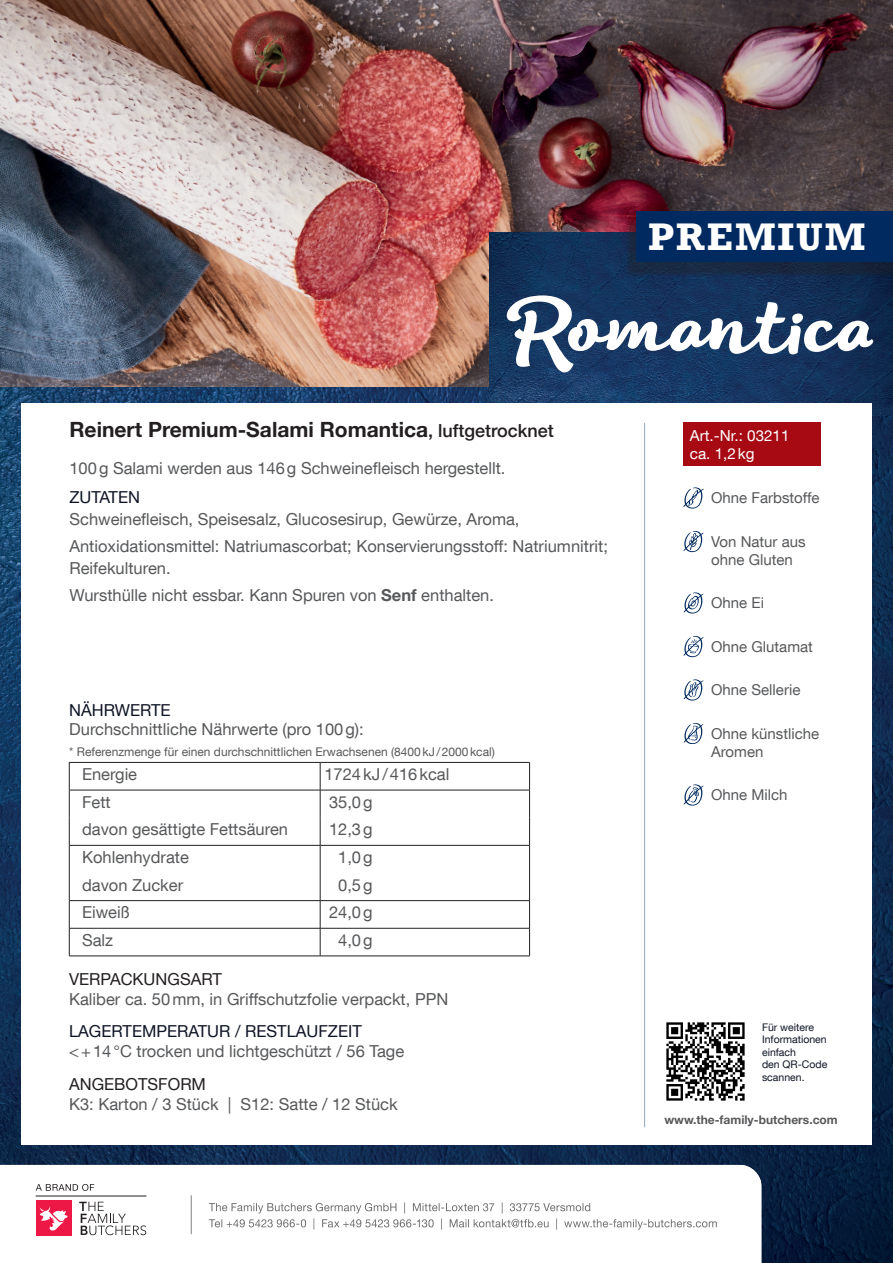
<style>
.page{position:relative;width:893px;height:1263px;background:#fff}
.page>*{position:absolute;margin:0;border:0;box-sizing:border-box;transform-origin:0 0}
.t1{font:italic 700 72px "Lifehack";color:#fff}
.t2{font:700 36.15px "Rockwell";letter-spacing:.06em;color:#fff}
.t3{font:700 21px "Helvetica Neue";color:#231f20}
.Zutaten{font:16.5px/19.8px "Helvetica Neue LT Com";color:#57585a}
.t4{font:15.3px/18.3px "Helvetica Neue LT Com";color:#fff}
.t5{font:15px/18px "Helvetica Neue LT Com";color:#57585a}
.t6{font:12px "Helvetica Neue LT Com";color:#57585a}
.Typo_Adresse{font:700 12px "Helvetica Neue";color:#57585a}
.t7{font:10.5px/12.6px "Helvetica Neue LT Com";color:#0e1525}
.s1{font-weight:500;font-size:18px}
.s2{color:#0e1525}
.s3{font-family:"Helvetica Neue";font-weight:700}
.s4{color:#231f20}
</style>
<div class="page">
<img style="left:0;top:387px;width:893px;height:876px">
<img style="left:1px;top:387px;width:488px;height:78px">
<img style="left:0;top:0;width:893px;height:387px">
<img style="left:489px;top:233px;width:404px;height:183px">
<div style="left:21px;top:403px;width:851px;height:741px;background:#fff"></div>
<hr style="left:644px;top:423px;width:1px;height:704px;background:#8fa8c2">
<img style="left:666px;top:1022px;width:79px;height:79px">
<div style="left:624px;top:219px;width:269px;height:59px;background:#231f20;opacity:.4"></div>
<div style="left:637px;top:211px;width:256px;height:50px;background:#002a60"></div>
<hr style="left:69px;top:762px;width:251px;height:1px;background:#231f20">
<hr style="left:320px;top:762px;width:210px;height:1px;background:#231f20">
<hr style="left:69px;top:790px;width:251px;height:1px;background:#231f20">
<hr style="left:320px;top:790px;width:210px;height:1px;background:#231f20">
<hr style="left:69px;top:845px;width:251px;height:1px;background:#231f20">
<hr style="left:320px;top:845px;width:210px;height:1px;background:#231f20">
<hr style="left:69px;top:900px;width:251px;height:1px;background:#231f20">
<hr style="left:320px;top:900px;width:210px;height:1px;background:#231f20">
<hr style="left:69px;top:928px;width:251px;height:1px;background:#231f20">
<svg style="left:69px;top:763px;width:1px;height:193px"></svg>
<hr style="left:320px;top:928px;width:210px;height:1px;background:#231f20">
<svg style="left:320px;top:763px;width:1px;height:193px"></svg>
<svg style="left:529px;top:763px;width:1px;height:193px"></svg>
<hr style="left:69px;top:956px;width:251px;height:1px;background:#231f20">
<hr style="left:320px;top:956px;width:210px;height:1px;background:#231f20">
<div style="left:683px;top:422px;width:137px;height:44px;background:#a70a12"></div>
<svg style="left:683px;top:487px;width:21px;height:22px"></svg>
<svg style="left:684px;top:723px;width:19px;height:21px"></svg>
<svg style="left:684px;top:679px;width:19px;height:21px"></svg>
<svg style="left:684px;top:592px;width:19px;height:21px"></svg>
<svg style="left:683px;top:636px;width:21px;height:21px"></svg>
<svg style="left:683px;top:531px;width:21px;height:21px"></svg>
<svg style="left:684px;top:784px;width:19px;height:22px"></svg>
<svg style="left:0;top:1165px;width:762px;height:98px"></svg>
<div style="left:36px;top:1200px;width:35px;height:36px;background:#ed1845"></div>
<svg style="left:40px;top:1206px;width:28px;height:25px"></svg>
<svg style="left:79px;top:1202px;width:67px;height:33px"></svg>
<hr style="left:36px;top:1196px;width:110px;height:1px;background:#231f20">
<svg style="left:36px;top:1184px;width:58px;height:7px"></svg>
<hr style="left:191px;top:1195px;width:1px;height:39px;background:#808285">
<svg style="left:209px;top:1202px;width:508px;height:28px"></svg>
<p class="t2" style="left:648px;top:213px;width:219px">PREMIUM</p>
<p class="t1" style="left:504px;top:275px;width:369px">Romantica</p>
<p class="t3" style="left:69px;top:413px;width:486px">Reinert Premium-Salami Romantica<span class="s1">, luftgetrocknet</span></p>
<p class="Zutaten" style="left:69px;top:458px;width:438px">100 g Salami werden aus 146 g Schweinefleisch hergestellt.</p>
<p class="Zutaten" style="left:69px;top:485px;width:452px;line-height:22.5px"><span class="s2">ZUTATEN<br></span>Schweinefleisch, Speisesalz, Glucosesirup, Gewürze, Aroma,</p>
<p class="Zutaten" style="left:69px;top:534px;width:540px;line-height:22.5px">Antioxidationsmittel: Natriumascorbat; Konservierungsstoff: Natriumnitrit;<br>Reifekulturen.</p>
<p class="Zutaten" style="left:69px;top:585px;width:426px">Wursthülle nicht essbar. Kann Spuren von <span class="s3">Senf</span> enthalten.</p>
<p class="Zutaten" style="left:69px;top:699px;width:296px"><span class="s2">NÄHRWERTE<br></span>Durchschnittliche Nährwerte (pro 100g):</p>
<p class="t6" style="left:69px;top:745px;width:427px">* Referenzmenge für einen durchschnittlichen Erwachsenen (8400kJ/2000kcal)</p>
<p class="Zutaten" style="left:82px;top:764px;width:57px">Energie</p>
<p class="Zutaten" style="left:324px;top:764px;width:127px">1724kJ/416kcal</p>
<p class="Zutaten" style="left:82px;top:792px;width:30px">Fett</p>
<p class="Zutaten" style="left:329px;top:792px;width:45px">35,0g</p>
<p class="Zutaten" style="left:82px;top:819px;width:207px">davon gesättigte Fettsäuren</p>
<p class="Zutaten" style="left:329px;top:819px;width:45px">12,3g</p>
<p class="Zutaten" style="left:82px;top:847px;width:108px">Kohlenhydrate</p>
<p class="Zutaten" style="left:338px;top:847px;width:36px">1,0g</p>
<p class="Zutaten" style="left:82px;top:874px;width:103px">davon Zucker</p>
<p class="Zutaten" style="left:338px;top:874px;width:36px">0,5g</p>
<p class="Zutaten" style="left:82px;top:902px;width:49px">Eiweiß</p>
<p class="Zutaten" style="left:329px;top:902px;width:45px">24,0g</p>
<p class="Zutaten" style="left:82px;top:930px;width:33px">Salz</p>
<p class="Zutaten" style="left:338px;top:930px;width:36px">4,0g</p>
<p class="Zutaten" style="left:69px;top:969px;width:381px"><span class="s4">VERPACKUNGSART<br></span>Kaliber ca. 50 mm, in Griffschutzfolie verpackt, PPN</p>
<p class="Zutaten" style="left:69px;top:1021px;width:337px"><span class="s2">LAGERTEMPERATUR / RESTLAUFZEIT </span>&lt;+14°C trocken und lichtgeschützt / 56 Tage</p>
<p class="Zutaten" style="left:69px;top:1073px;width:330px"><span class="s4">ANGEBOTSFORM<br></span>K3: Karton / 3 Stück | S12: Satte / 12 Stück</p>
<p class="t4" style="left:690px;top:426px;width:101px">Art.-Nr.: 03211 ca. 1,2kg</p>
<p class="t5" style="left:711px;top:489px;width:110px">Ohne Farbstoffe</p>
<p class="t5" style="left:711px;top:532px;width:96px">Von Natur aus ohne Gluten</p>
<p class="t5" style="left:711px;top:594px;width:54px">Ohne Ei</p>
<p class="t5" style="left:711px;top:637px;width:103px">Ohne Glutamat</p>
<p class="t5" style="left:711px;top:681px;width:91px">Ohne Sellerie</p>
<p class="t5" style="left:711px;top:724px;width:110px">Ohne künstliche<br>Aromen</p>
<p class="t5" style="left:711px;top:786px;width:78px">Ohne Milch</p>
<p class="t7" style="left:762px;top:1020px;width:67px">Für weitere<br>Informationen einfach<br>den QR-Code scannen.</p>
<p class="Typo_Adresse" style="left:664px;top:1110px;width:175px">www.the-family-butchers.com</p>
</div>
